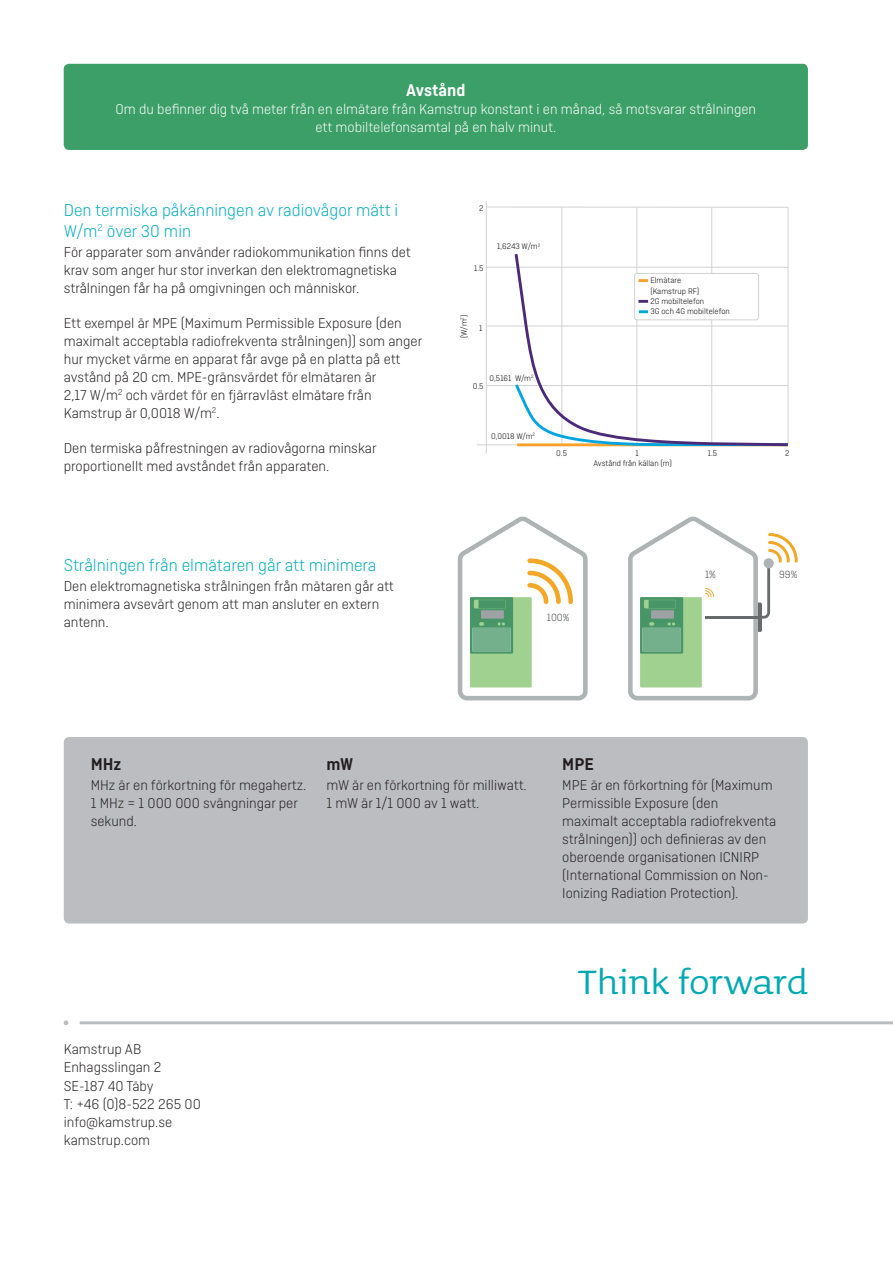
<style>
.page{position:relative;width:893px;height:1263px;background:#fff}
.page>*{position:absolute;margin:0;border:0;box-sizing:border-box;transform-origin:0 0}
.t1{font:45px "Sauna Pro";color:#00a9b1}
.t2{font:300 18px/21px "Ciutadella";color:#00acbb}
.t3{font:600 18px "Ciutadella";color:#231f20}
.t4{font:600 18px "Ciutadella";color:#fff}
.t5{font:300 15px/18px "Ciutadella";color:#231f20}
.t6{font:300 15px/18px "Ciutadella";color:#fff;text-align:center}
.t7{font:300 10.95px "Ciutadella";color:#424446}
.t8{font:300 8.55px/10.4px "Ciutadella";color:#000001}
</style>
<div class="page">
<svg style="left:64px;top:1020px;width:829px;height:5px"></svg>
<hr style="left:486px;top:201px;width:1px;height:253px;background:#d1d2d2">
<hr style="left:477px;top:444px;width:311px;height:1px;background:#d1d2d2">
<hr style="left:562px;top:207px;width:1px;height:238px;background:#d1d2d2">
<hr style="left:636px;top:208px;width:1px;height:237px;background:#d1d2d2">
<hr style="left:711px;top:207px;width:1px;height:238px;background:#d1d2d2">
<hr style="left:788px;top:207px;width:1px;height:238px;background:#d1d2d2">
<hr style="left:486px;top:267px;width:302px;height:1px;background:#d1d2d2">
<hr style="left:486px;top:326px;width:302px;height:1px;background:#d1d2d2">
<hr style="left:486px;top:385px;width:302px;height:1px;background:#d1d2d2">
<hr style="left:486px;top:207px;width:302px;height:1px;background:#d1d2d2">
<svg style="left:513px;top:251px;width:276px;height:196px"></svg>
<div style="left:635px;top:273px;width:124px;height:47px;background:#fff;border-radius:2px"></div>
<div style="left:634px;top:273px;width:125px;height:47px;border:1px solid #d1d2d2;border-radius:2px"></div>
<svg style="left:638px;top:279px;width:10px;height:3px"></svg>
<svg style="left:638px;top:300px;width:10px;height:3px"></svg>
<svg style="left:639px;top:310px;width:9px;height:3px"></svg>
<svg style="left:628px;top:516px;width:170px;height:185px"></svg>
<svg style="left:457px;top:516px;width:131px;height:185px"></svg>
<div style="left:64px;top:64px;width:744px;height:86px;background:#3c9f67;border-radius:5px"></div>
<div style="left:64px;top:737px;width:744px;height:186px;background:#bcbdc0;border-radius:5px"></div>
<p class="t4" style="left:406px;top:80px;width:61px">Avstånd</p>
<p class="t6" style="left:115px;top:100px;width:642px">Om du befinner dig två meter från en elmätare från Kamstrup konstant i en månad, så motsvarar strålningen ett mobiltelefonsamtal på en halv minut.</p>
<p class="t2" style="left:64px;top:199px;width:336px">Den termiska påkänningen av radiovågor mätt i<br>W/m<sup>2</sup> över 30 min</p>
<p class="t5" style="left:64px;top:243px;width:348px">För apparater som använder radiokommunikation finns det krav som anger hur stor inverkan den elektromagnetiska strålningen får ha på omgivningen och människor.</p>
<p class="t5" style="left:64px;top:314px;width:360px">Ett exempel är MPE (Maximum Permissible Exposure (den maximalt acceptabla radiofrekventa strålningen)) som anger hur mycket värme en apparat får avge på en platta på ett avstånd på 20 cm. MPE-gränsvärdet för elmätaren är<br>2,17 W/m<sup>2</sup> och värdet för en fjärravläst elmätare från Kamstrup är 0,0018 W/m<sup>2</sup>.</p>
<p class="t5" style="left:64px;top:439px;width:314px">Den termiska påfrestningen av radiovågorna minskar proportionellt med avståndet från apparaten.</p>
<p class="t2" style="left:64px;top:555px;width:314px">Strålningen från elmätaren går att minimera</p>
<p class="t5" style="left:64px;top:577px;width:332px">Den elektromagnetiska strålningen från mätaren går att minimera avsevärt genom att man ansluter en extern antenn.</p>
<p class="t8" style="left:479px;top:203px;width:6px">2</p>
<p class="t8" style="left:474px;top:263px;width:11px">1.5</p>
<p class="t8" style="left:497px;top:241px;width:45px">1,6243 W/m<sup>2</sup></p>
<p class="t8" style="left:459px;top:338px;width:25px;rotate:-90deg">(W/m<sup>2</sup>)</p>
<p class="t8" style="left:479px;top:323px;width:5px">1</p>
<p class="t8" style="left:490px;top:373px;width:46px">0,5161 W/m<sup>2</sup></p>
<p class="t8" style="left:473px;top:381px;width:12px">0.5</p>
<p class="t8" style="left:491px;top:431px;width:45px">0,0018 W/m<sup>2</sup></p>
<p class="t8" style="left:556px;top:448px;width:12px">0.5</p>
<p class="t8" style="left:650px;top:275px;width:81px">Elmätare<br>(Kamstrup RF)<br>2G mobiltelefon<br>3G och 4G mobiltelefon</p>
<p class="t8" style="left:635px;top:448px;width:5px">1</p>
<p class="t8" style="left:708px;top:448px;width:11px">1.5</p>
<p class="t8" style="left:785px;top:448px;width:6px">2</p>
<p class="t8" style="left:593px;top:458px;width:80px">Avstånd från källan (m)</p>
<p class="t7" style="left:547px;top:612px;width:24px">100%</p>
<p class="t7" style="left:705px;top:568px;width:12px">1%</p>
<p class="t7" style="left:779px;top:568px;width:20px">99%</p>
<p class="t3" style="left:91px;top:754px;width:32px">MHz</p>
<p class="t5" style="left:91px;top:776px;width:217px">MHz är en förkortning för megahertz.<br>1 MHz = 1 000 000 svängningar per sekund.</p>
<p class="t3" style="left:326px;top:754px;width:28px">mW</p>
<p class="t5" style="left:326px;top:776px;width:202px">mW är en förkortning för milliwatt.<br>1 mW är 1/1 000 av 1 watt.</p>
<p class="t5" style="left:64px;top:1040px;width:139px">Kamstrup AB<br>Enhagsslingan 2<br>SE-187 40 Täby<br>T: +46 (0)8-522 265 00 info@kamstrup.se kamstrup.com</p>
<p class="t3" style="left:562px;top:754px;width:33px">MPE</p>
<p class="t5" style="left:562px;top:776px;width:215px">MPE är en förkortning för (Maximum Permissible Exposure (den maximalt acceptabla radiofrekventa strålningen)) och definieras av den oberoende organisationen ICNIRP (International Commission on Non-Ionizing Radiation Protection).</p>
<h1 class="t1" style="left:577px;top:957px;width:232px">Think forward</h1>
</div>
